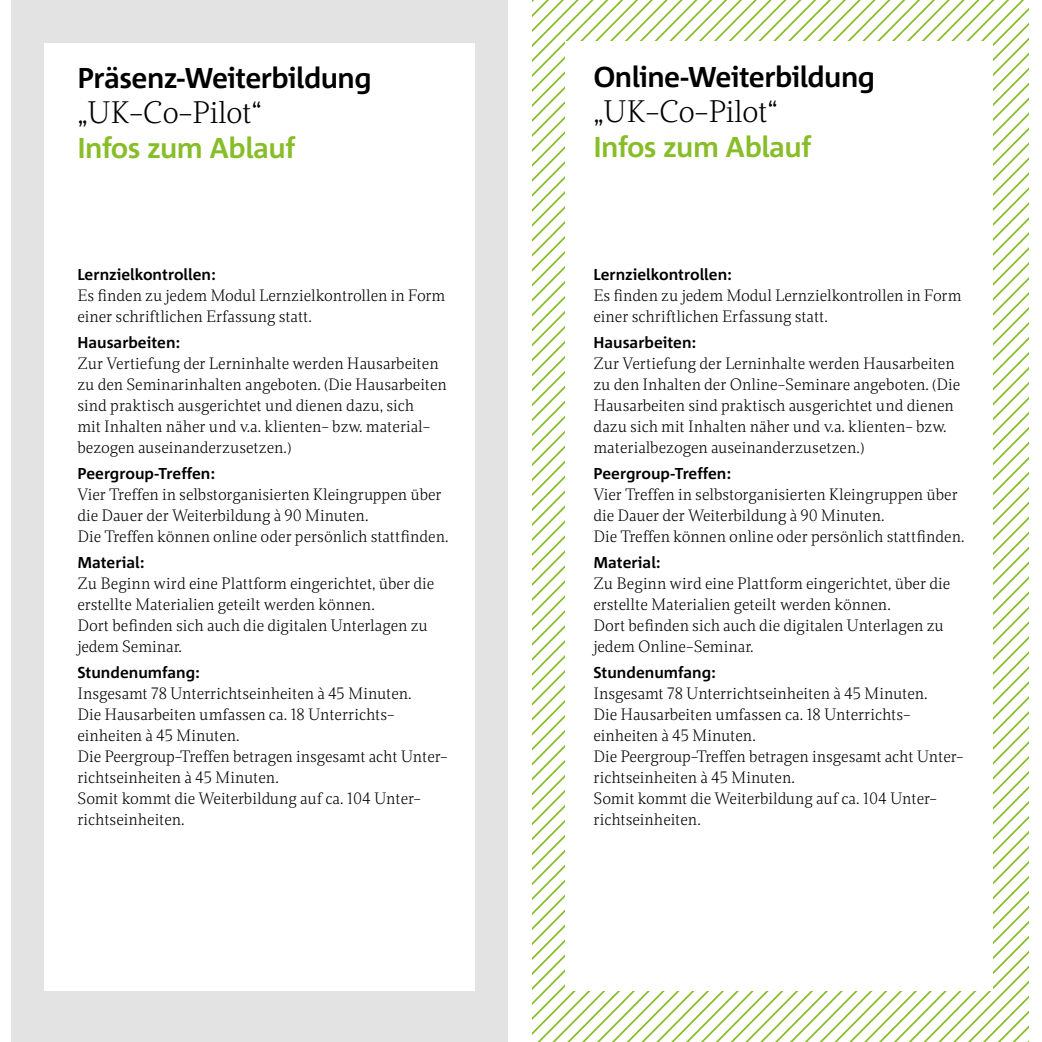
<style>
.page{position:relative;width:1042px;height:1042px;background:#fff}
.page>*{position:absolute;margin:0;border:0;box-sizing:border-box;transform-origin:0 0}
.t1{font:300 29.75px "Dorica";letter-spacing:-.02em;color:#000}
.t2{font:700 28.7px "Corpid";letter-spacing:-.02em;color:#000}
.t3{font:700 28.7px "Corpid";letter-spacing:-.02em;color:#88bd2a}
.t4{font:300 15.75px/21px "Dorica";color:#000}
.t5{font:700 15.75px "Corpid";color:#000}
</style>
<div class="page">
<div style="left:12px;top:0;width:496px;height:1042px;background:#e3e3e3"></div>
<div style="left:45px;top:44px;width:430px;height:947px;background:#fff"></div>
<svg style="left:537px;top:82px;width:491px;height:960px"></svg>
<svg style="left:547px;top:87px;width:481px;height:955px"></svg>
<svg style="left:974px;top:300px;width:54px;height:742px"></svg>
<div style="left:565px;top:41px;width:427px;height:949px;background:#fff"></div>
<h2 class="t2" style="left:77px;top:62px;width:296px">Präsenz-Weiterbildung</h2>
<h1 class="t1" style="left:77px;top:94px;width:186px">„UK-Co-Pilot“</h1>
<h2 class="t3" style="left:77px;top:132px;width:219px">Infos zum Ablauf</h2>
<p class="t5" style="left:77px;top:266px;width:140px">Lernzielkontrollen:</p>
<p class="t4" style="left:77px;top:285px;width:369px">Es finden zu jedem Modul Lernzielkontrollen in Form einer schriftlichen Erfassung statt.</p>
<p class="t5" style="left:77px;top:334px;width:104px">Hausarbeiten:</p>
<p class="t4" style="left:77px;top:353px;width:371px">Zur Vertiefung der Lerninhalte werden Hausarbeiten zu den Seminarinhalten angeboten. (Die Hausarbeiten sind praktisch ausgerichtet und dienen dazu, sich<br>mit Inhalten näher und v.a. klienten- bzw. material&shy;bezogen auseinanderzusetzen.)</p>
<p class="t5" style="left:77px;top:465px;width:139px">Peergroup-Treffen:</p>
<p class="t4" style="left:77px;top:484px;width:373px">Vier Treffen in selbstorganisierten Kleingruppen über die Dauer der Weiterbildung à 90 Minuten.<br>Die Treffen können online oder persönlich stattfinden.</p>
<p class="t5" style="left:77px;top:554px;width:69px">Material:</p>
<p class="t4" style="left:77px;top:573px;width:358px">Zu Beginn wird eine Plattform eingerichtet, über die erstellte Materialien geteilt werden können.<br>Dort befinden sich auch die digitalen Unterlagen zu jedem Seminar.</p>
<p class="t5" style="left:77px;top:664px;width:124px">Stundenumfang:</p>
<p class="t4" style="left:77px;top:683px;width:372px">Insgesamt 78 Unterrichtseinheiten à 45 Minuten.<br>Die Hausarbeiten umfassen ca. 18 Unterrichts&shy;einheiten à 45 Minuten.<br>Die Peergroup-Treffen betragen insgesamt acht Unter&shy;richtseinheiten à 45 Minuten.<br>Somit kommt die Weiterbildung auf ca. 104 Unter&shy;richtseinheiten.</p>
<h2 class="t2" style="left:593px;top:61px;width:283px">Online-Weiterbildung</h2>
<h1 class="t1" style="left:593px;top:92px;width:186px">„UK-Co-Pilot“</h1>
<h2 class="t3" style="left:593px;top:131px;width:219px">Infos zum Ablauf</h2>
<p class="t5" style="left:593px;top:266px;width:140px">Lernzielkontrollen:</p>
<p class="t4" style="left:593px;top:285px;width:369px">Es finden zu jedem Modul Lernzielkontrollen in Form einer schriftlichen Erfassung statt.</p>
<p class="t5" style="left:593px;top:334px;width:104px">Hausarbeiten:</p>
<p class="t4" style="left:593px;top:353px;width:368px">Zur Vertiefung der Lerninhalte werden Hausarbeiten zu den Inhalten der Online-Seminare angeboten. (Die Hausarbeiten sind praktisch ausgerichtet und dienen dazu sich mit Inhalten näher und v.a. klienten- bzw. materialbezogen auseinanderzusetzen.)</p>
<p class="t5" style="left:593px;top:465px;width:139px">Peergroup-Treffen:</p>
<p class="t4" style="left:593px;top:484px;width:373px">Vier Treffen in selbstorganisierten Kleingruppen über die Dauer der Weiterbildung à 90 Minuten.<br>Die Treffen können online oder persönlich stattfinden.</p>
<p class="t5" style="left:593px;top:554px;width:69px">Material:</p>
<p class="t4" style="left:593px;top:573px;width:358px">Zu Beginn wird eine Plattform eingerichtet, über die erstellte Materialien geteilt werden können.<br>Dort befinden sich auch die digitalen Unterlagen zu jedem Online-Seminar.</p>
<p class="t5" style="left:593px;top:664px;width:124px">Stundenumfang:</p>
<p class="t4" style="left:593px;top:683px;width:372px">Insgesamt 78 Unterrichtseinheiten à 45 Minuten.<br>Die Hausarbeiten umfassen ca. 18 Unterrichts&shy;einheiten à 45 Minuten.<br>Die Peergroup-Treffen betragen insgesamt acht Unter&shy;richtseinheiten à 45 Minuten.<br>Somit kommt die Weiterbildung auf ca. 104 Unter&shy;richtseinheiten.</p>
</div>
